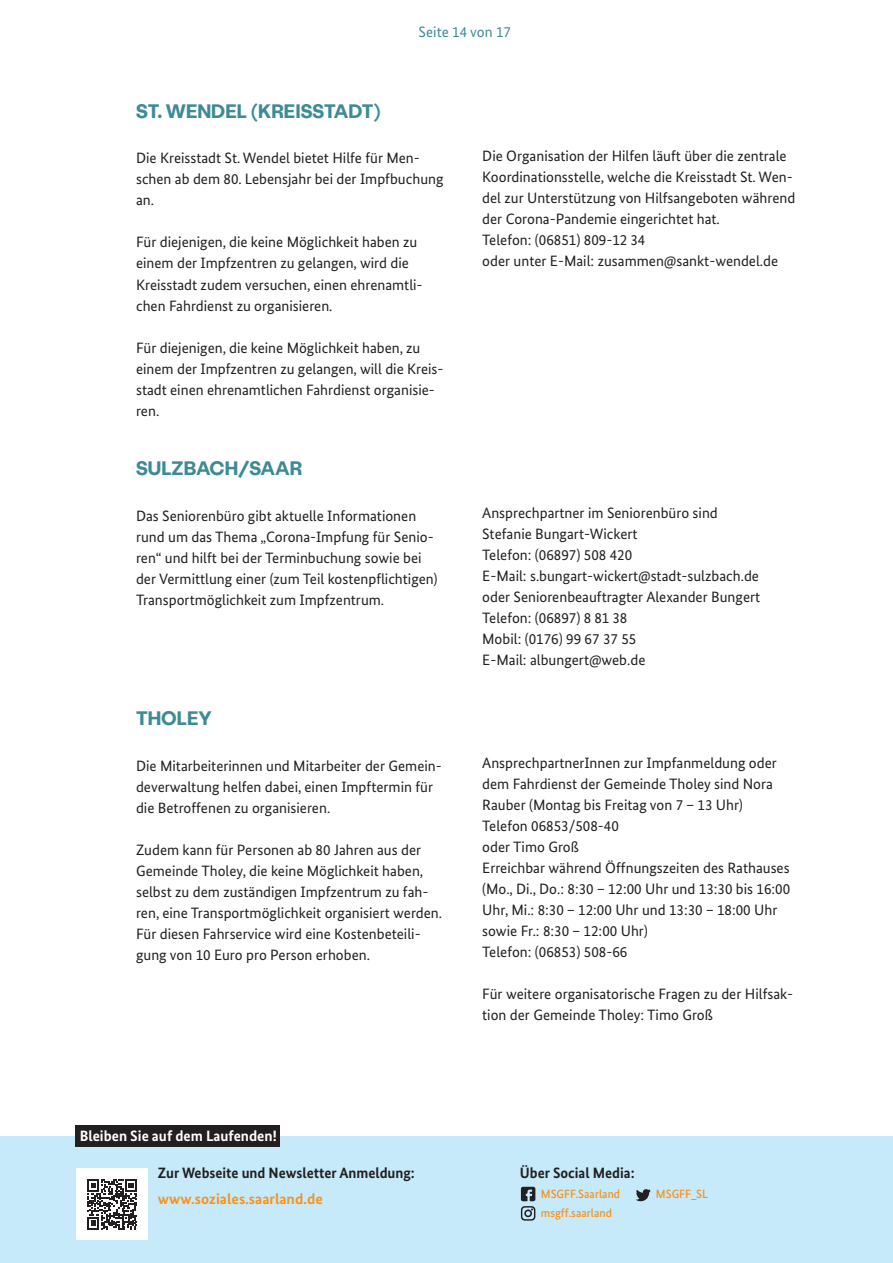
<style>
.page{position:relative;width:893px;height:1263px;background:#fff}
.page>*{position:absolute;margin:0;border:0;box-sizing:border-box;transform-origin:0 0}
.Kommune__Landkreis{font:700 19.5px "Stabil Grotesk";color:#3e8b94}
.t1{font:15px/21px "Bundes Sans";color:#231f20}
.t2{font:700 15px "Bundes Sans";color:#231f20}
.t3{font:700 15px "Bundes Sans";color:#fff}
.t4{font:700 15px "Bundes Sans";color:#f7931d}
.t5{font:15px "Bundes Sans";color:#3e8b94}
.t6{font:500 12px "Bundes Sans";color:#f7931d}
</style>
<div class="page">
<div style="left:0;top:1136px;width:893px;height:127px;background:#c6eafa"></div>
<div style="left:76px;top:1125px;width:204px;height:22px;background:#231f20"></div>
<div style="left:76px;top:1168px;width:72px;height:72px;background:#fff"></div>
<svg style="left:521px;top:1187px;width:14px;height:33px"></svg>
<svg style="left:636px;top:1189px;width:15px;height:12px"></svg>
<svg style="left:87px;top:1179px;width:50px;height:50px"></svg>
<p class="t5" style="left:419px;top:23px;width:94px">Seite 14 von 17</p>
<p class="Kommune__Landkreis" style="left:136px;top:98px;width:247px">ST. WENDEL (KREISSTADT)</p>
<p class="t1" style="left:136px;top:148px;width:309px">Die Kreisstadt St. Wendel bietet Hilfe für Men&shy;schen ab dem 80. Lebensjahr bei der Impfbuchung an.</p>
<p class="t1" style="left:136px;top:232px;width:288px">Für diejenigen, die keine Möglichkeit haben zu einem der Impfzentren zu gelangen, wird die Kreisstadt zudem versuchen, einen ehrenamtli&shy;chen Fahrdienst zu organisieren.</p>
<p class="t1" style="left:136px;top:337px;width:309px">Für diejenigen, die keine Möglichkeit haben, zu einem der Impfzentren zu gelangen, will die Kreis&shy;stadt einen ehrenamtlichen Fahrdienst organisie&shy;ren.</p>
<p class="t1" style="left:482px;top:145px;width:315px">Die Organisation der Hilfen läuft über die zentrale Koordinationsstelle, welche die Kreisstadt St. Wen&shy;del zur Unterstützung von Hilfsangeboten während der Corona-Pandemie eingerichtet hat.</p>
<p class="t1" style="left:482px;top:229px;width:165px">Telefon: (06851) 809-12 34</p>
<p class="t1" style="left:482px;top:250px;width:297px">oder unter E-Mail: zusammen@sankt-wendel.de</p>
<p class="Kommune__Landkreis" style="left:136px;top:455px;width:168px">SULZBACH/SAAR</p>
<p class="t1" style="left:136px;top:505px;width:303px">Das Seniorenbüro gibt aktuelle Informationen rund um das Thema „Corona-Impfung für Senio&shy;ren“ und hilft bei der Terminbuchung sowie bei der Vermittlung einer (zum Teil kostenpflichtigen)<br>Transportmöglichkeit zum Impfzentrum.</p>
<p class="t1" style="left:482px;top:502px;width:237px">Ansprechpartner im Seniorenbüro sind<br>Stefanie Bungart-Wickert</p>
<p class="t1" style="left:482px;top:544px;width:152px">Telefon: (06897) 508 420</p>
<p class="t1" style="left:482px;top:565px;width:278px">E-Mail: s.bungart-wickert@stadt-sulzbach.de</p>
<p class="t1" style="left:482px;top:586px;width:279px">oder Seniorenbeauftragter Alexander Bungert</p>
<p class="t1" style="left:482px;top:607px;width:147px">Telefon: (06897) 8 81 38</p>
<p class="t1" style="left:482px;top:628px;width:156px">Mobil: (0176) 99 67 37 55</p>
<p class="t1" style="left:482px;top:649px;width:165px">E-Mail: albungert@web.de</p>
<p class="Kommune__Landkreis" style="left:136px;top:705px;width:77px">THOLEY</p>
<p class="t1" style="left:136px;top:755px;width:307px">Die Mitarbeiterinnen und Mitarbeiter der Gemein&shy;deverwaltung helfen dabei, einen Impftermin für die Betroffenen zu organisieren.</p>
<p class="t1" style="left:136px;top:839px;width:308px">Zudem kann für Personen ab 80 Jahren aus der Gemeinde Tholey, die keine Möglichkeit haben, selbst zu dem zuständigen Impfzentrum zu fah&shy;ren, eine Transportmöglichkeit organisiert werden.<br>Für diesen Fahrservice wird eine Kostenbeteili&shy;gung von 10 Euro pro Person erhoben.</p>
<p class="t1" style="left:482px;top:752px;width:296px">AnsprechpartnerInnen zur Impfanmeldung oder dem Fahrdienst der Gemeinde Tholey sind Nora<br>Rauber (Montag bis Freitag von 7 – 13 Uhr)</p>
<p class="t1" style="left:482px;top:815px;width:138px">Telefon 06853/508-40</p>
<p class="t1" style="left:482px;top:836px;width:98px">oder Timo Groß</p>
<p class="t1" style="left:482px;top:857px;width:310px">Erreichbar während Öffnungszeiten des Rathauses (Mo., Di., Do.: 8:30 – 12:00 Uhr und 13:30 bis 16:00<br>Uhr, Mi.: 8:30 – 12:00 Uhr und 13:30 – 18:00 Uhr sowie Fr.: 8:30 – 12:00 Uhr)</p>
<p class="t1" style="left:482px;top:941px;width:147px">Telefon: (06853) 508-66</p>
<p class="t1" style="left:482px;top:983px;width:312px">Für weitere organisatorische Fragen zu der Hilfsak&shy;tion der Gemeinde Tholey: Timo Groß</p>
<p class="t3" style="left:80px;top:1127px;width:199px">Bleiben Sie auf dem Laufenden!</p>
<p class="t2" style="left:158px;top:1164px;width:258px">Zur Webseite und Newsletter Anmeldung:</p>
<p class="t4" style="left:158px;top:1189px;width:166px">www.soziales.saarland.de</p>
<p class="t2" style="left:520px;top:1164px;width:116px">Über Social Media:</p>
<p class="t6" style="left:541px;top:1186px;width:81px">MSGFF.Saarland</p>
<p class="t6" style="left:656px;top:1186px;width:54px">MSGFF_SL</p>
<p class="t6" style="left:541px;top:1206px;width:73px">msgff.saarland</p>
</div>
